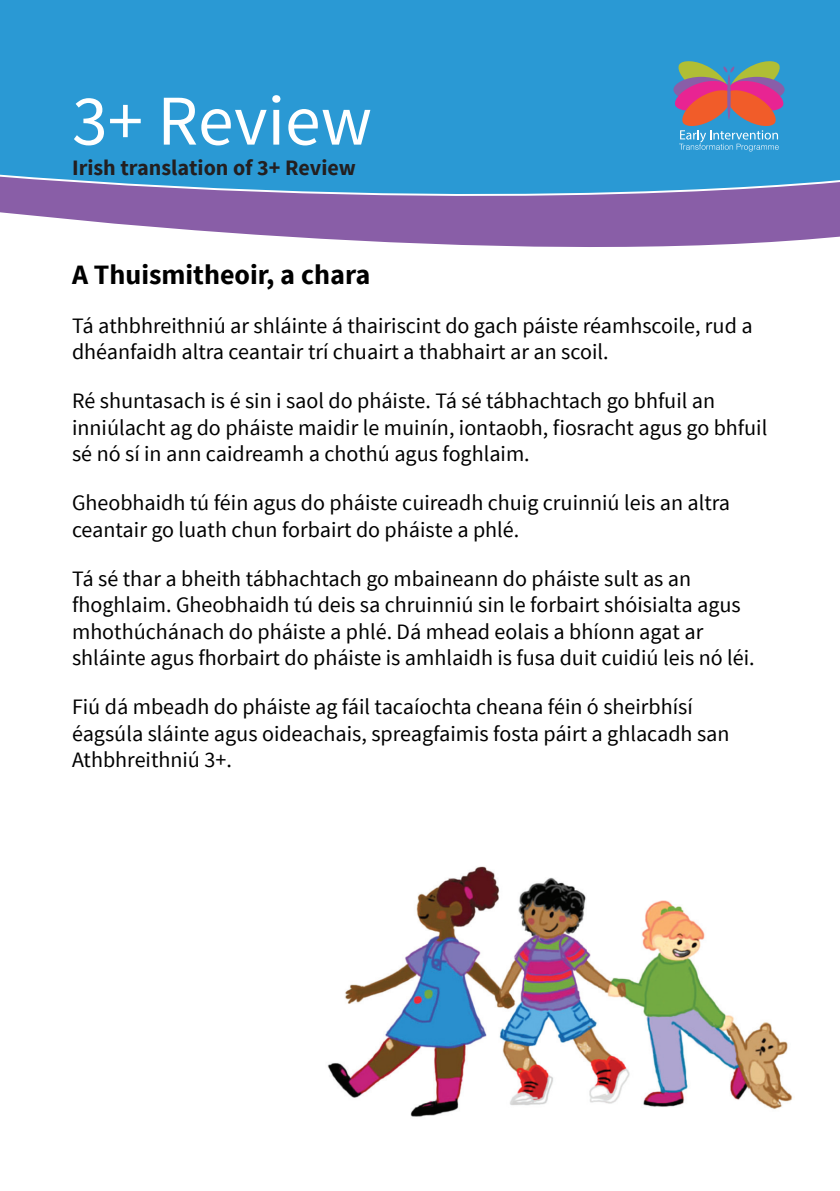
<style>
.page{position:relative;width:840px;height:1191px;background:#fff}
.page>*{position:absolute;margin:0;border:0;box-sizing:border-box;transform-origin:0 0}
.t1{font:71.4px "Source Sans Pro";color:#fff}
.t2{font:700 28px "Source Sans Pro";color:#000}
.t3{font:22px/26.4px "Source Sans Pro";color:#000}
.t4{font:700 22px "Source Sans Pro";color:#231f20}
</style>
<div class="page">
<img style="left:327px;top:866px;width:466px;height:251px">
<svg style="left:48px;top:217px;width:791px;height:30px"></svg>
<svg style="left:0;top:0;width:839px;height:217px;background:#3892ce"></svg>
<svg style="left:673px;top:61px;width:111px;height:90px;background:#8d7f93"></svg>
<p class="t1" style="left:72px;top:77px;width:301px">3+ Review</p>
<p class="t4" style="left:72px;top:154px;width:285px">Irish translation of 3+ Review</p>
<p class="t2" style="left:72px;top:256px;width:300px">A Thuismitheoir, a chara</p>
<p class="t3" style="left:72px;top:313px;width:681px">Tá athbhreithniú ar shláinte á thairiscint do gach páiste réamhscoile, rud a dhéanfaidh altra ceantair trí chuairt a thabhairt ar an scoil.</p>
<p class="t3" style="left:72px;top:388px;width:696px">Ré shuntasach is é sin i saol do pháiste. Tá sé tábhachtach go bhfuil an inniúlacht ag do pháiste maidir le muinín, iontaobh, fiosracht agus go bhfuil sé nó sí in ann caidreamh a chothú agus foghlaim.</p>
<p class="t3" style="left:72px;top:490px;width:659px">Gheobhaidh tú féin agus do pháiste cuireadh chuig cruinniú leis an altra ceantair go luath chun forbairt do pháiste a phlé.</p>
<p class="t3" style="left:72px;top:565px;width:683px">Tá sé thar a bheith tábhachtach go mbaineann do pháiste sult as an fhoghlaim. Gheobhaidh tú deis sa chruinniú sin le forbairt shóisialta agus mhothúchánach do pháiste a phlé. Dá mhead eolais a bhíonn agat ar shláinte agus fhorbairt do pháiste is amhlaidh is fusa duit cuidiú leis nó léi.</p>
<p class="t3" style="left:72px;top:694px;width:658px">Fiú dá mbeadh do pháiste ag fáil tacaíochta cheana féin ó sheirbhísí éagsúla sláinte agus oideachais, spreagfaimis fosta páirt a ghlacadh san<br>Athbhreithniú 3+.</p>
</div>
